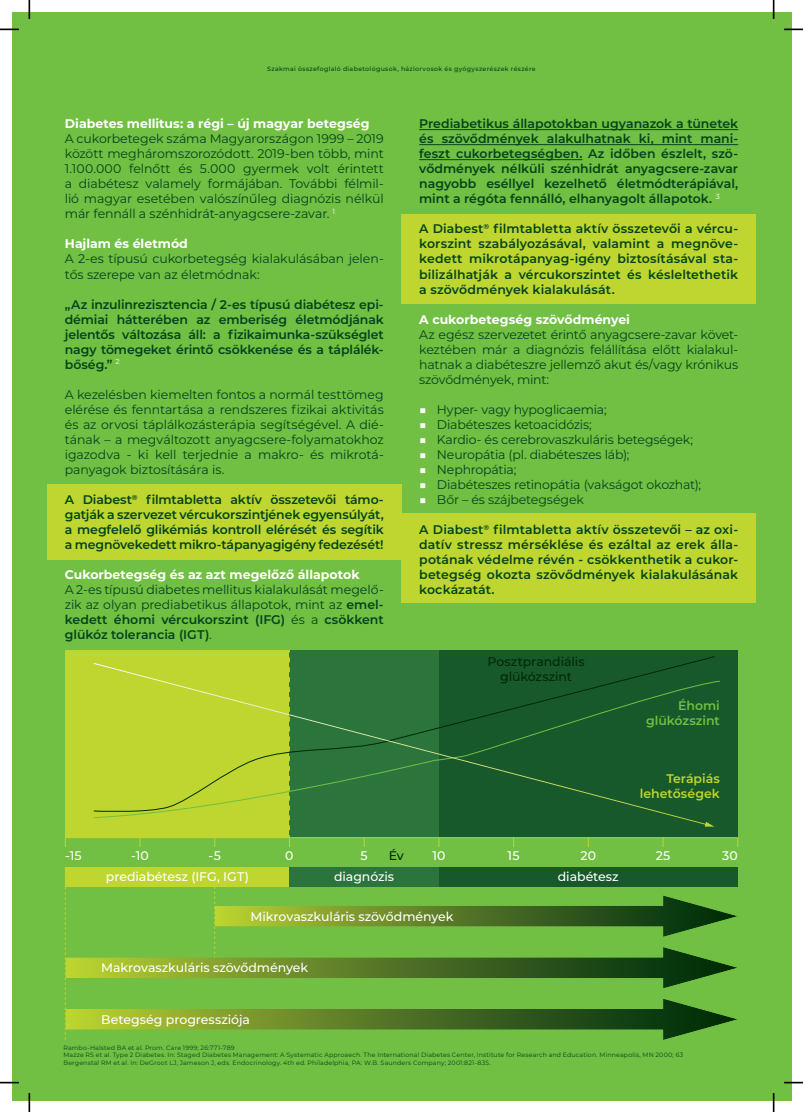
<style>
.page{position:relative;width:803px;height:1112px;background:#fff}
.page>*{position:absolute;margin:0;border:0;box-sizing:border-box;transform-origin:0 0}
.t1{font:12.5px/15px "Montserrat";letter-spacing:-.01em;color:#04431b;text-align:justify}
.t2{font:600 12.5px/15px "Montserrat";color:#04431b;text-align:justify}
.t3{font:500 12.5px "Montserrat";letter-spacing:-.005em;color:#fff}
.t4{font:700 12.5px "Montserrat";color:#fff}
.t5{font:500 12.5px/15px "Montserrat";letter-spacing:-.01em;color:#002a02;text-align:center}
.t6{font:600 12.5px/15px "Montserrat";color:#bed62f;text-align:right}
.t7{font:600 12.5px/15px "Montserrat";letter-spacing:-.005em;color:#71bf43;text-align:right}
.t8{font:6.25px/7.5px "Montserrat";letter-spacing:.025em;color:#04431b}
.t9{font:500 6.25px "Montserrat";letter-spacing:.055em;color:#04431b}
.s1{font-weight:600}
.s2{color:#fff}
</style>
<div class="page">
<div style="left:12px;top:12px;width:779px;height:1087px;background:#71bf43"></div>
<div style="left:47px;top:484px;width:354px;height:75px;background:#bed62f"></div>
<div style="left:401px;top:214px;width:355px;height:89px;background:#bed62f"></div>
<div style="left:401px;top:513px;width:355px;height:89px;background:#bed62f"></div>
<hr style="left:419px;top:129px;width:319px;height:1px;background:#04431b">
<hr style="left:419px;top:144px;width:319px;height:1px;background:#04431b">
<hr style="left:419px;top:159px;width:163px;height:1px;background:#04431b">
<div style="left:65px;top:649px;width:224px;height:188px;background:#bed62f"></div>
<div style="left:289px;top:649px;width:150px;height:188px;background:#2b743b"></div>
<div style="left:439px;top:649px;width:299px;height:188px;background:#17592a"></div>
<hr style="left:65px;top:837px;width:673px;height:1px;background:#bed62f">
<svg style="left:289px;top:649px;width:1px;height:197px"></svg>
<img style="left:215px;top:895px;width:522px;height:41px">
<img style="left:66px;top:947px;width:671px;height:41px">
<img style="left:66px;top:999px;width:671px;height:40px">
<img style="left:94px;top:663px;width:613px;height:161px">
<svg style="left:704px;top:821px;width:9px;height:5px"></svg>
<div style="left:65px;top:867px;width:224px;height:19px;background:#bed62f"></div>
<div style="left:289px;top:867px;width:150px;height:19px;background:#2b743b"></div>
<div style="left:439px;top:867px;width:299px;height:19px;background:#17592a"></div>
<svg style="left:65px;top:886px;width:1px;height:153px"></svg>
<svg style="left:214px;top:886px;width:1px;height:71px"></svg>
<svg style="left:0;top:29px;width:19px;height:1px"></svg>
<svg style="left:784px;top:29px;width:19px;height:1px"></svg>
<svg style="left:0;top:1081px;width:19px;height:2px"></svg>
<svg style="left:784px;top:1081px;width:19px;height:2px"></svg>
<svg style="left:29px;top:0;width:1px;height:19px"></svg>
<svg style="left:29px;top:1093px;width:1px;height:18px"></svg>
<svg style="left:773px;top:0;width:1px;height:19px"></svg>
<svg style="left:773px;top:1093px;width:1px;height:18px"></svg>
<p class="t9" style="left:267px;top:65px;width:270px">Szakmai összefoglaló diabetológusok, háziorvosok és gyógyszerészek részére</p>
<p class="t4" style="left:65px;top:118px;width:306px">Diabetes mellitus: a régi – új magyar betegség</p>
<p class="t1" style="left:65px;top:132px;width:320px">A cukorbetegek száma Magyarországon 1999 – 2019 között megháromszorozódott. 2019-ben több, mint 1.100.000 felnőtt és 5.000 gyermek volt érintett a diabétesz valamely formájában. További félmil&shy;lió magyar esetében valószínűleg diagnózis nélkül már fennáll a szénhidrát-anyagcsere-zavar. <sup>1</sup></p>
<p class="t4" style="left:65px;top:238px;width:125px">Hajlam és életmód</p>
<p class="t1" style="left:65px;top:252px;width:320px">A 2-es típusú cukorbetegség kialakulásában jelen&shy;tős szerepe van az életmódnak:</p>
<p class="t2" style="left:65px;top:296px;width:320px">„Az inzulinrezisztencia / 2-es típusú diabétesz epi&shy;démiai hátterében az emberiség életmódjának jelentős változása áll: a fizikaimunka-szükséglet nagy tömegeket érintő csökkenése és a táplálék&shy;bőség.” <sup>2</sup></p>
<p class="t1" style="left:65px;top:387px;width:320px">A kezelésben kiemelten fontos a normál testtömeg elérése és fenntartása a rendszeres fizikai aktivitás és az orvosi táplálkozásterápia segítségével. A dié&shy;tának – a megváltozott anyagcsere-folyamatokhoz igazodva - ki kell terjednie a makro- és mikrotá&shy;panyagok biztosítására is.</p>
<p class="t2" style="left:65px;top:491px;width:320px">A Diabest<sup>®</sup> filmtabletta aktív összetevői támo&shy;gatják a szervezet vércukorszintjének egyensúlyát, a megfelelő glikémiás kontroll elérését és segítik a megnövekedett mikro-tápanyagigény fedezését!</p>
<p class="t4" style="left:65px;top:568px;width:296px">Cukorbetegség és az azt megelőző állapotok</p>
<p class="t1" style="left:65px;top:582px;width:320px">A 2-es típusú diabetes mellitus kialakulását megelő&shy;zik az olyan prediabetikus állapotok, mint az <span class="s1">emel&shy;kedett éhomi vércukorszint (IFG)</span> és a <span class="s1">csökkent glükóz tolerancia (IGT)</span>.</p>
<p class="t2" style="left:419px;top:116px;width:320px">Prediabetikus állapotokban ugyanazok a tünetek és szövődmények alakulhatnak ki, mint mani&shy;feszt cukorbetegségben. Az időben észlelt, szö&shy;vődmények nélküli szénhidrát anyagcsere-zavar nagyobb eséllyel kezelhető életmódterápiával, mint a régóta fennálló, elhanyagolt állapotok. <sup>3</sup></p>
<p class="t2" style="left:419px;top:221px;width:320px">A Diabest<sup>®</sup> filmtabletta aktív összetevői a vércu&shy;korszint szabályozásával, valamint a megnöve&shy;kedett mikrotápanyag-igény biztosításával sta&shy;bilizálhatják a vércukorszintet és késleltethetik a szövődmények kialakulását.</p>
<p class="t4" style="left:419px;top:313px;width:212px">A cukorbetegség szövődményei</p>
<p class="t1" style="left:419px;top:327px;width:320px">Az egész szervezetet érintő anyagcsere-zavar követ&shy;keztében már a diagnózis felállítása előtt kialakul&shy;hatnak a diabéteszre jellemző akut és/vagy krónikus szövődmények, mint:</p>
<p class="t1" style="left:419px;top:402px;width:189px"><span class="s2">■</span> Hyper- vagy hypoglicaemia;</p>
<p class="t1" style="left:419px;top:417px;width:174px"><span class="s2">■</span> Diabéteszes ketoacidózis;</p>
<p class="t1" style="left:419px;top:432px;width:275px"><span class="s2">■</span> Kardio- és cerebrovaszkuláris betegségek;</p>
<p class="t1" style="left:419px;top:447px;width:212px"><span class="s2">■</span> Neuropátia (pl. diabéteszes láb);</p>
<p class="t1" style="left:419px;top:462px;width:99px"><span class="s2">■</span> Nephropátia;</p>
<p class="t1" style="left:419px;top:477px;width:283px"><span class="s2">■</span> Diabéteszes retinopátia (vakságot okozhat);</p>
<p class="t1" style="left:419px;top:492px;width:166px"><span class="s2">■</span> Bőr – és szájbetegségek</p>
<p class="t2" style="left:419px;top:521px;width:320px">A Diabest<sup>®</sup> filmtabletta aktív összetevői – az oxi&shy;datív stressz mérséklése és ezáltal az erek álla&shy;potának védelme révén - csökkenthetik a cukor&shy;betegség okozta szövődmények kialakulásának kockázatát.</p>
<p class="t5" style="left:488px;top:654px;width:98px">Posztprandiális glükózszint</p>
<p class="t7" style="left:646px;top:697px;width:75px">Éhomi glükózszint</p>
<p class="t6" style="left:640px;top:771px;width:81px">Terápiás lehetőségek</p>
<p class="t3" style="left:65px;top:849px;width:18px">-15</p>
<p class="t3" style="left:131px;top:849px;width:19px">-10</p>
<p class="t5" style="left:389px;top:848px;width:17px">Év</p>
<p class="t3" style="left:580px;top:849px;width:17px">20</p>
<p class="t3" style="left:722px;top:849px;width:17px">30</p>
<p class="t3" style="left:209px;top:849px;width:14px">-5</p>
<p class="t3" style="left:285px;top:849px;width:10px">0</p>
<p class="t3" style="left:361px;top:849px;width:9px">5</p>
<p class="t3" style="left:432px;top:849px;width:15px">10</p>
<p class="t3" style="left:508px;top:849px;width:13px">15</p>
<p class="t3" style="left:656px;top:849px;width:16px">25</p>
<p class="t3" style="left:106px;top:869px;width:145px">prediabétesz (IFG, IGT)</p>
<p class="t3" style="left:334px;top:869px;width:62px">diagnózis</p>
<p class="t3" style="left:558px;top:869px;width:62px">diabétesz</p>
<p class="t3" style="left:251px;top:909px;width:204px">Mikrovaszkuláris szövődmények</p>
<p class="t3" style="left:101px;top:960px;width:209px">Makrovaszkuláris szövődmények</p>
<p class="t3" style="left:101px;top:1012px;width:150px">Betegség progressziója</p>
<p class="t8" style="left:63px;top:1043px;width:621px">Rambo-Halsted BA et al. Prom. Care 1999; 26:771-789<br>Mazze RS et al. Type 2 Diabetes. In: Staged Diabetes Management: A Systematic Approaech. The International Diabetes Center, Institute for Research and Education. Minneapolis, MN 2000; 63<br>Bergenstal RM et al. In: DeGroot LJ, Jameson J, eds. Endocrinology. 4th ed. Philadelphia, PA: W.B. Saunders Company; 2001:821-835.</p>
</div>
